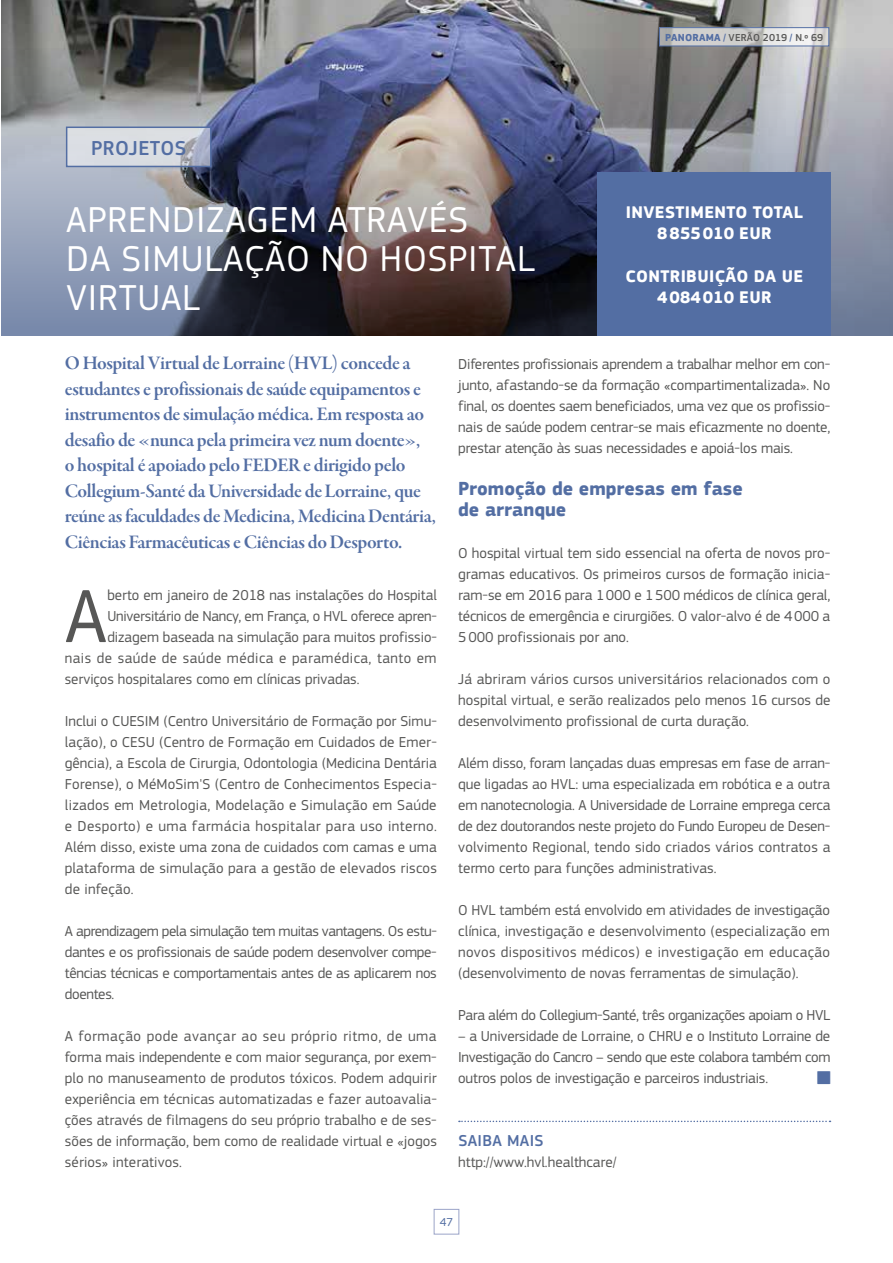
<style>
.page{position:relative;width:893px;height:1263px;background:#fff}
.page>*{position:absolute;margin:0;border:0;box-sizing:border-box;transform-origin:0 0}
.t1{font:78.3px "EC Square Sans Pro";color:#575756}
.t2{font:37.5px/39px "EC Square Sans Pro";letter-spacing:.02em;color:#fff}
.t3{font:500 21px "EC Square Sans Pro";letter-spacing:.02em;color:#536ea3}
.t4{font:19.5px/25.5px "Garamond Premr Pro Smbd Subh";letter-spacing:-.02em;color:#536ea3}
.t5{font:700 19.5px/21px "EC Square Sans Pro";color:#536ea3}
.t6{font:700 17.4px/21.5px "EC Square Sans Pro";letter-spacing:.02em;color:#fff;text-align:center}
.t7{font:500 16.5px "EC Square Sans Pro";letter-spacing:.02em;color:#536ea3}
.t8{font:15px/21px "EC Square Sans Pro";color:#575756;text-align:justify}
.t9{font:15px "EC Square Sans Pro";letter-spacing:-.02em;color:#575756}
.t10{font:15px "EC Square Sans Pro";letter-spacing:.035em;color:#575756}
.t11{font:12px "EC Square Sans Pro";color:#536ea3}
.t12{font:500 10.5px "EC Square Sans Pro";letter-spacing:.005em;color:#575756}
.s1{font-weight:700;color:#536ea3}
.s2{color:#536ea3}
</style>
<div class="page">
<div style="left:434px;top:1209px;width:25px;height:25px;border:1px solid #9ba4c8"></div>
<img style="left:1px;top:0;width:892px;height:49px">
<svg style="left:661px;top:29px;width:166px;height:15px;fill:#d1d0ce"></svg>
<div style="left:659px;top:27px;width:170px;height:19px;border:1px solid #536ea3"></div>
<img style="left:1px;top:49px;width:892px;height:287px">
<div style="left:597px;top:172px;width:234px;height:163px;background:#536ea3"></div>
<svg style="left:69px;top:130px;width:140px;height:34px;background:#d2d6dd"></svg>
<div style="left:66px;top:127px;width:146px;height:40px;border:2px solid #536ea3"></div>
<svg style="left:459px;top:1120px;width:371px;height:2px"></svg>
<h3 class="t3" style="left:91px;top:136px;width:97px">PROJETOS</h3>
<h2 class="t2" style="left:66px;top:200px;width:470px">APRENDIZAGEM ATRAVÉS<br>DA SIMULAÇÃO NO HOSPITAL<br>VIRTUAL</h2>
<p class="t12" style="left:665px;top:31px;width:159px"><span class="s1">PANORAMA</span> <span class="s2">/</span> VERÃO 2019 <span class="s2">/</span> N.º 69</p>
<p class="t6" style="left:626px;top:202px;width:178px">INVESTIMENTO TOTAL<br>8855010 EUR</p>
<p class="t6" style="left:626px;top:266px;width:179px">CONTRIBUIÇÃO DA UE<br>4084010 EUR</p>
<p class="t4" style="left:65px;top:351px;width:373px">O Hospital Virtual de Lorraine (HVL) concede a estudantes e profissionais de saúde equipamentos e instrumentos de simulação médica. Em resposta ao desafio de «nunca pela primeira vez num doente»,<br>o hospital é apoiado pelo FEDER e dirigido pelo Collegium-Santé da Universidade de Lorraine, que reúne as faculdades de Medicina, Medicina Dentária, Ciências Farmacêuticas e Ciências do Desporto.</p>
<h1 class="t1" style="left:65px;top:571px;width:44px">A</h1>
<p class="t8" style="left:107px;top:585px;width:331px">berto em janeiro de 2018 nas instalações do Hospital</p>
<p class="t8" style="left:107px;top:606px;width:331px">Universitário de Nancy, em França, o HVL oferece apren-</p>
<p class="t8" style="left:107px;top:627px;width:331px">dizagem baseada na simulação para muitos profissio-</p>
<p class="t10" style="left:65px;top:649px;width:373px">nais de saúde de saúde médica e paramédica, tanto em</p>
<p class="t8" style="left:65px;top:669px;width:296px">serviços hospitalares como em clínicas privadas.</p>
<p class="t8" style="left:65px;top:711px;width:374px">Inclui o CUESIM (Centro Universitário de Formação por Simu&shy;lação), o CESU (Centro de Formação em Cuidados de Emer&shy;gência), a Escola de Cirurgia, Odontologia (Medicina Dentária Forense), o MéMoSim'S (Centro de Conhecimentos Especia&shy;lizados em Metrologia, Modelação e Simulação em Saúde e Desporto) e uma farmácia hospitalar para uso interno.<br>Além disso, existe uma zona de cuidados com camas e uma plataforma de simulação para a gestão de elevados riscos de infeção.</p>
<p class="t8" style="left:65px;top:921px;width:374px">A aprendizagem pela simulação tem muitas vantagens. Os estu&shy;dantes e os profissionais de saúde podem desenvolver compe&shy;tências técnicas e comportamentais antes de as aplicarem nos doentes.</p>
<p class="t8" style="left:65px;top:1026px;width:374px">A formação pode avançar ao seu próprio ritmo, de uma forma mais independente e com maior segurança, por exem&shy;plo no manuseamento de produtos tóxicos. Podem adquirir experiência em técnicas automatizadas e fazer autoavalia&shy;ções através de filmagens do seu próprio trabalho e de ses&shy;sões de informação, bem como de realidade virtual e «jogos sérios» interativos.</p>
<p class="t8" style="left:458px;top:354px;width:374px">Diferentes profissionais aprendem a trabalhar melhor em con&shy;junto, afastando-se da formação «compartimentalizada». No final, os doentes saem beneficiados, uma vez que os profissio&shy;nais de saúde podem centrar-se mais eficazmente no doente, prestar atenção às suas necessidades e apoiá-los mais.</p>
<h3 class="t5" style="left:458px;top:479px;width:286px">Promoção de empresas em fase de arranque</h3>
<p class="t8" style="left:458px;top:543px;width:374px">O hospital virtual tem sido essencial na oferta de novos pro&shy;gramas educativos. Os primeiros cursos de formação inicia&shy;ram-se em 2016 para 1000 e 1500 médicos de clínica geral, técnicos de emergência e cirurgiões. O valor-alvo é de 4000 a 5000 profissionais por ano.</p>
<p class="t8" style="left:458px;top:669px;width:374px">Já abriram vários cursos universitários relacionados com o hospital virtual, e serão realizados pelo menos 16 cursos de desenvolvimento profissional de curta duração.</p>
<p class="t8" style="left:458px;top:753px;width:374px">Além disso, foram lançadas duas empresas em fase de arran&shy;que ligadas ao HVL: uma especializada em robótica e a outra em nanotecnologia. A Universidade de Lorraine emprega cerca de dez doutorandos neste projeto do Fundo Europeu de Desen&shy;volvimento Regional, tendo sido criados vários contratos a termo certo para funções administrativas.</p>
<p class="t8" style="left:458px;top:900px;width:373px">O HVL também está envolvido em atividades de investigação clínica, investigação e desenvolvimento (especialização em novos dispositivos médicos) e investigação em educação (desenvolvimento de novas ferramentas de simulação).</p>
<p class="t9" style="left:458px;top:1006px;width:374px">Para além do Collegium-Santé, três organizações apoiam o HVL</p>
<p class="t8" style="left:458px;top:1026px;width:374px">– a Universidade de Lorraine, o CHRU e o Instituto Lorraine de Investigação do Cancro – sendo que este colabora também com outros polos de investigação e parceiros industriais.</p>
<p class="t7" style="left:458px;top:1131px;width:87px">SAIBA MAIS</p>
<p class="t8" style="left:458px;top:1152px;width:160px">http://www.hvl.healthcare/</p>
<p class="t11" style="left:440px;top:1215px;width:15px">47</p>
</div>
